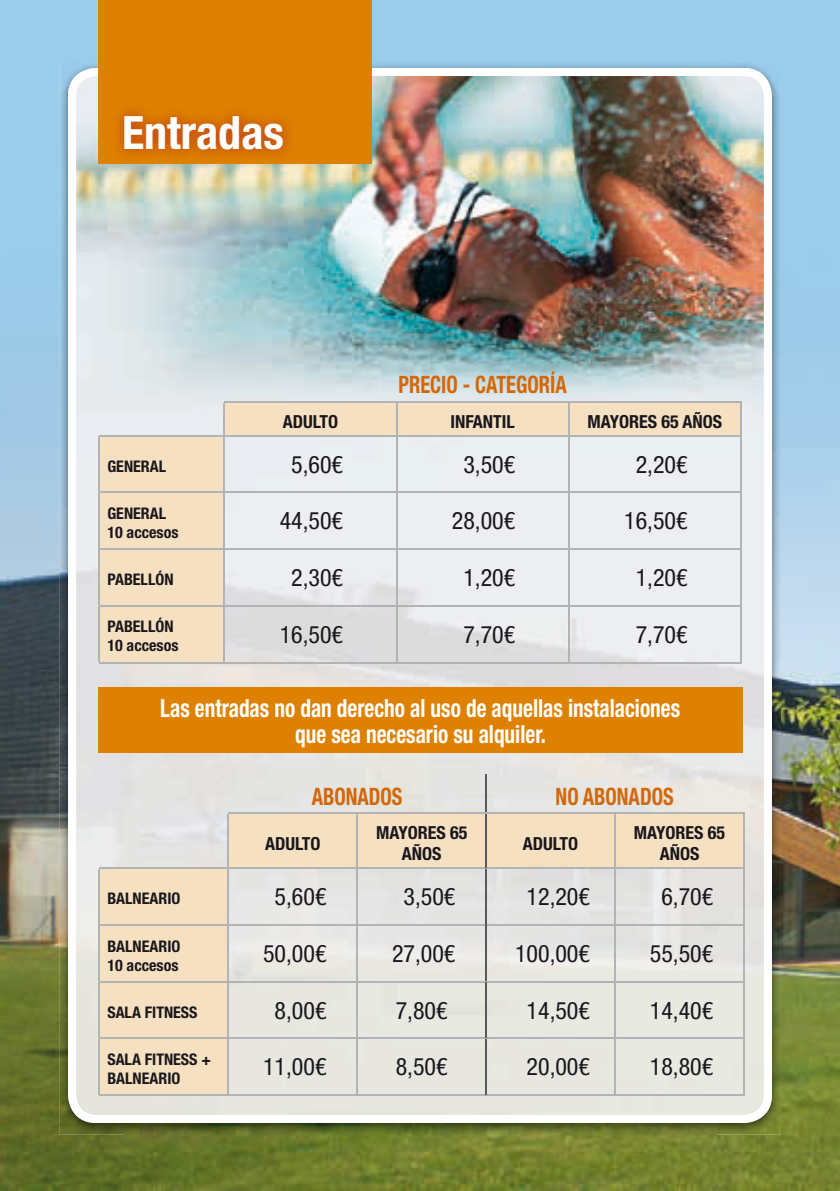
<style>
.page{position:relative;width:840px;height:1191px;background:#fff}
.page>*{position:absolute;margin:0;border:0;box-sizing:border-box;transform-origin:0 0}
.t1{font:700 condensed 46px "Helvetica Neue";color:#fff}
.t2{font:700 condensed 25px/26px "Helvetica Neue";color:#fff;text-align:center;scale:.85 1}
.t3{font:condensed 24px "Helvetica Neue LT Std";color:#1a171c}
.t4{font:700 condensed 24px "Helvetica Neue";color:#d26809;scale:.85 1}
.t5{font:700 condensed 18px/21.6px "Helvetica Neue";color:#1a171c;text-align:center}
.t6{font:700 condensed 16px/19.2px "Helvetica Neue";color:#1a171c}
</style>
<div class="page">
<img style="left:0;top:0;width:839px;height:1191px">
<img style="left:371px;top:62px;width:409px;height:71px">
<img style="left:59px;top:62px;width:65px;height:1072px">
<img style="left:715px;top:133px;width:65px;height:1001px">
<img style="left:124px;top:1123px;width:591px;height:11px">
<img style="left:68px;top:68px;width:703px;height:1055px">
<hr style="left:485px;top:774px;width:1px;height:39px;background:#58585a">
<div style="left:98px;top:0;width:273px;height:163px;background:#de8000"></div>
<img style="left:118px;top:110px;width:170px;height:46px">
<div style="left:98px;top:687px;width:644px;height:65px;background:#de8000"></div>
<svg style="left:99px;top:402px;width:641px;height:260px;background:#ebe7e1"></svg>
<hr style="left:224px;top:402px;width:172px;height:1px;background:#b1b3b4">
<hr style="left:224px;top:403px;width:1px;height:32px;background:#b1b3b4">
<hr style="left:396px;top:402px;width:172px;height:1px;background:#b1b3b4">
<hr style="left:396px;top:403px;width:1px;height:32px;background:#b1b3b4">
<hr style="left:568px;top:402px;width:173px;height:1px;background:#b1b3b4">
<hr style="left:568px;top:403px;width:1px;height:32px;background:#b1b3b4">
<hr style="left:740px;top:403px;width:1px;height:32px;background:#b1b3b4">
<hr style="left:99px;top:435px;width:125px;height:1px;background:#b1b3b4">
<hr style="left:99px;top:436px;width:1px;height:56px;background:#b1b3b4">
<hr style="left:224px;top:435px;width:172px;height:1px;background:#b1b3b4">
<hr style="left:224px;top:436px;width:1px;height:56px;background:#b1b3b4">
<hr style="left:396px;top:435px;width:172px;height:1px;background:#b1b3b4">
<hr style="left:396px;top:436px;width:1px;height:56px;background:#b1b3b4">
<hr style="left:568px;top:435px;width:173px;height:1px;background:#b1b3b4">
<hr style="left:568px;top:436px;width:1px;height:56px;background:#b1b3b4">
<hr style="left:740px;top:436px;width:1px;height:56px;background:#b1b3b4">
<hr style="left:99px;top:492px;width:125px;height:1px;background:#b1b3b4">
<hr style="left:99px;top:493px;width:1px;height:55px;background:#b1b3b4">
<hr style="left:224px;top:492px;width:172px;height:1px;background:#b1b3b4">
<hr style="left:224px;top:493px;width:1px;height:55px;background:#b1b3b4">
<hr style="left:396px;top:492px;width:172px;height:1px;background:#b1b3b4">
<hr style="left:396px;top:493px;width:1px;height:55px;background:#b1b3b4">
<hr style="left:568px;top:492px;width:173px;height:1px;background:#b1b3b4">
<hr style="left:568px;top:493px;width:1px;height:55px;background:#b1b3b4">
<hr style="left:740px;top:493px;width:1px;height:55px;background:#b1b3b4">
<hr style="left:99px;top:548px;width:125px;height:1px;background:#b1b3b4">
<hr style="left:99px;top:549px;width:1px;height:56px;background:#b1b3b4">
<hr style="left:224px;top:548px;width:172px;height:1px;background:#b1b3b4">
<hr style="left:224px;top:549px;width:1px;height:56px;background:#b1b3b4">
<hr style="left:396px;top:548px;width:172px;height:1px;background:#b1b3b4">
<hr style="left:396px;top:549px;width:1px;height:56px;background:#b1b3b4">
<hr style="left:568px;top:548px;width:173px;height:1px;background:#b1b3b4">
<hr style="left:568px;top:549px;width:1px;height:56px;background:#b1b3b4">
<hr style="left:740px;top:549px;width:1px;height:56px;background:#b1b3b4">
<hr style="left:99px;top:605px;width:125px;height:1px;background:#b1b3b4">
<hr style="left:99px;top:606px;width:1px;height:56px;background:#b1b3b4">
<hr style="left:224px;top:605px;width:172px;height:1px;background:#b1b3b4">
<hr style="left:224px;top:606px;width:1px;height:56px;background:#b1b3b4">
<hr style="left:396px;top:605px;width:172px;height:1px;background:#b1b3b4">
<hr style="left:396px;top:606px;width:1px;height:56px;background:#b1b3b4">
<hr style="left:568px;top:605px;width:173px;height:1px;background:#b1b3b4">
<hr style="left:568px;top:606px;width:1px;height:56px;background:#b1b3b4">
<hr style="left:740px;top:606px;width:1px;height:56px;background:#b1b3b4">
<hr style="left:99px;top:662px;width:642px;height:1px;background:#b1b3b4">
<svg style="left:99px;top:813px;width:644px;height:281px;background:#eae3d6"></svg>
<hr style="left:228px;top:813px;width:129px;height:1px;background:#b1b3b4">
<hr style="left:228px;top:814px;width:1px;height:54px;background:#b1b3b4">
<hr style="left:357px;top:813px;width:129px;height:1px;background:#b1b3b4">
<hr style="left:356px;top:814px;width:1px;height:54px;background:#b1b3b4">
<hr style="left:486px;top:813px;width:258px;height:1px;background:#b1b3b4">
<hr style="left:614px;top:814px;width:1px;height:54px;background:#b1b3b4">
<hr style="left:743px;top:814px;width:1px;height:54px;background:#b1b3b4">
<hr style="left:99px;top:868px;width:129px;height:1px;background:#b1b3b4">
<hr style="left:99px;top:869px;width:1px;height:55px;background:#b1b3b4">
<hr style="left:228px;top:868px;width:129px;height:1px;background:#b1b3b4">
<hr style="left:228px;top:869px;width:1px;height:55px;background:#b1b3b4">
<hr style="left:357px;top:868px;width:129px;height:1px;background:#b1b3b4">
<hr style="left:356px;top:869px;width:1px;height:55px;background:#b1b3b4">
<hr style="left:486px;top:868px;width:258px;height:1px;background:#b1b3b4">
<hr style="left:614px;top:869px;width:1px;height:55px;background:#b1b3b4">
<hr style="left:743px;top:869px;width:1px;height:55px;background:#b1b3b4">
<hr style="left:99px;top:924px;width:129px;height:1px;background:#b1b3b4">
<hr style="left:99px;top:925px;width:1px;height:56px;background:#b1b3b4">
<hr style="left:228px;top:924px;width:129px;height:1px;background:#b1b3b4">
<hr style="left:228px;top:925px;width:1px;height:56px;background:#b1b3b4">
<hr style="left:357px;top:924px;width:129px;height:1px;background:#b1b3b4">
<hr style="left:356px;top:925px;width:1px;height:56px;background:#b1b3b4">
<hr style="left:486px;top:924px;width:258px;height:1px;background:#b1b3b4">
<hr style="left:614px;top:925px;width:1px;height:56px;background:#b1b3b4">
<hr style="left:743px;top:925px;width:1px;height:56px;background:#b1b3b4">
<hr style="left:99px;top:981px;width:129px;height:1px;background:#b1b3b4">
<hr style="left:99px;top:982px;width:1px;height:56px;background:#b1b3b4">
<hr style="left:228px;top:981px;width:129px;height:1px;background:#b1b3b4">
<hr style="left:228px;top:982px;width:1px;height:56px;background:#b1b3b4">
<hr style="left:357px;top:981px;width:129px;height:1px;background:#b1b3b4">
<hr style="left:356px;top:982px;width:1px;height:56px;background:#b1b3b4">
<hr style="left:486px;top:981px;width:258px;height:1px;background:#b1b3b4">
<hr style="left:614px;top:982px;width:1px;height:56px;background:#b1b3b4">
<hr style="left:743px;top:982px;width:1px;height:56px;background:#b1b3b4">
<hr style="left:99px;top:1038px;width:129px;height:1px;background:#b1b3b4">
<hr style="left:99px;top:1039px;width:1px;height:55px;background:#b1b3b4">
<hr style="left:228px;top:1038px;width:129px;height:1px;background:#b1b3b4">
<hr style="left:228px;top:1039px;width:1px;height:55px;background:#b1b3b4">
<hr style="left:357px;top:1038px;width:129px;height:1px;background:#b1b3b4">
<hr style="left:356px;top:1039px;width:1px;height:55px;background:#b1b3b4">
<hr style="left:486px;top:1038px;width:258px;height:1px;background:#b1b3b4">
<hr style="left:614px;top:1039px;width:1px;height:55px;background:#b1b3b4">
<hr style="left:743px;top:1039px;width:1px;height:55px;background:#b1b3b4">
<hr style="left:99px;top:1094px;width:645px;height:1px;background:#b1b3b4">
<hr style="left:485px;top:814px;width:1px;height:54px;background:#58585a">
<hr style="left:485px;top:869px;width:1px;height:55px;background:#58585a">
<hr style="left:485px;top:925px;width:1px;height:56px;background:#58585a">
<hr style="left:485px;top:982px;width:1px;height:56px;background:#58585a">
<hr style="left:485px;top:1039px;width:1px;height:55px;background:#58585a">
<h1 class="t1" style="left:122px;top:116px;width:163px">Entradas</h1>
<p class="t4" style="left:398px;top:375px;width:199px">PRECIO - CATEGORÍA</p>
<p class="t5" style="left:282px;top:412px;width:57px">ADULTO</p>
<p class="t5" style="left:450px;top:412px;width:66px">INFANTIL</p>
<p class="t5" style="left:587px;top:412px;width:136px">MAYORES 65 AÑOS</p>
<p class="t6" style="left:107px;top:458px;width:60px">GENERAL</p>
<p class="t3" style="left:291px;top:455px;width:53px">5,60€</p>
<p class="t3" style="left:463px;top:455px;width:53px">3,50€</p>
<p class="t3" style="left:635px;top:455px;width:53px">2,20€</p>
<p class="t6" style="left:107px;top:505px;width:73px">GENERAL<br>10 accesos</p>
<p class="t3" style="left:279px;top:512px;width:65px">44,50€</p>
<p class="t3" style="left:451px;top:512px;width:65px">28,00€</p>
<p class="t3" style="left:623px;top:512px;width:65px">16,50€</p>
<p class="t6" style="left:107px;top:571px;width:68px">PABELLÓN</p>
<p class="t3" style="left:291px;top:569px;width:53px">2,30€</p>
<p class="t3" style="left:463px;top:569px;width:53px">1,20€</p>
<p class="t3" style="left:635px;top:569px;width:53px">1,20€</p>
<p class="t6" style="left:107px;top:618px;width:73px">PABELLÓN<br>10 accesos</p>
<p class="t3" style="left:279px;top:625px;width:65px">16,50€</p>
<p class="t3" style="left:463px;top:625px;width:53px">7,70€</p>
<p class="t3" style="left:635px;top:625px;width:53px">7,70€</p>
<p class="t2" style="left:160px;top:697px;width:612px">Las entradas no dan derecho al uso de aquellas instalaciones que sea necesario su alquiler.</p>
<p class="t4" style="left:311px;top:788px;width:108px">ABONADOS</p>
<p class="t4" style="left:555px;top:788px;width:140px">NO ABONADOS</p>
<p class="t5" style="left:265px;top:834px;width:57px">ADULTO</p>
<p class="t5" style="left:376px;top:823px;width:93px">MAYORES 65<br>AÑOS</p>
<p class="t5" style="left:522px;top:834px;width:57px">ADULTO</p>
<p class="t5" style="left:633px;top:823px;width:93px">MAYORES 65<br>AÑOS</p>
<p class="t6" style="left:107px;top:890px;width:74px">BALNEARIO</p>
<p class="t3" style="left:274px;top:888px;width:53px">5,60€</p>
<p class="t3" style="left:403px;top:888px;width:53px">3,50€</p>
<p class="t3" style="left:526px;top:888px;width:65px">12,20€</p>
<p class="t3" style="left:661px;top:888px;width:53px">6,70€</p>
<p class="t6" style="left:107px;top:937px;width:74px">BALNEARIO<br>10 accesos</p>
<p class="t3" style="left:263px;top:945px;width:65px">50,00€</p>
<p class="t3" style="left:392px;top:945px;width:65px">27,00€</p>
<p class="t3" style="left:515px;top:945px;width:76px">100,00€</p>
<p class="t3" style="left:649px;top:945px;width:65px">55,50€</p>
<p class="t6" style="left:107px;top:1004px;width:92px">SALA FITNESS</p>
<p class="t3" style="left:274px;top:1001px;width:53px">8,00€</p>
<p class="t3" style="left:395px;top:1001px;width:53px">7,80€</p>
<p class="t3" style="left:526px;top:1001px;width:65px">14,50€</p>
<p class="t3" style="left:649px;top:1001px;width:65px">14,40€</p>
<p class="t6" style="left:107px;top:1051px;width:105px">SALA FITNESS +<br>BALNEARIO</p>
<p class="t3" style="left:263px;top:1058px;width:65px">11,00€</p>
<p class="t3" style="left:395px;top:1058px;width:53px">8,50€</p>
<p class="t3" style="left:526px;top:1058px;width:65px">20,00€</p>
<p class="t3" style="left:649px;top:1058px;width:65px">18,80€</p>
</div>
